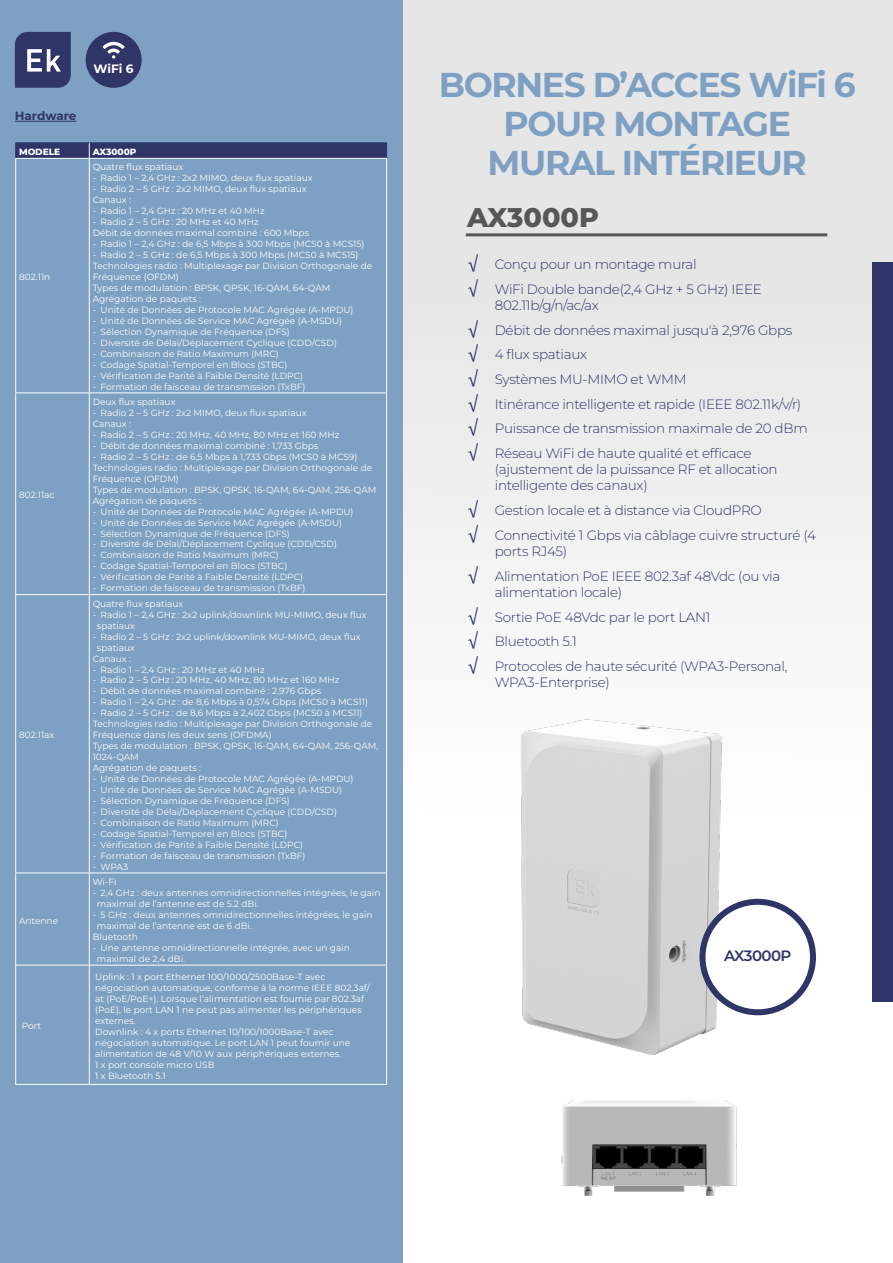
<style>
.page{position:relative;width:893px;height:1263px;background:#fff}
.page>*{position:absolute;margin:0;border:0;box-sizing:border-box;transform-origin:0 0}
.t1{font:700 34.5px/39px "Montserrat";letter-spacing:-.04em;color:#7ea0c2;text-align:center}
.t2{font:800 27px "Montserrat";color:#575756}
.t3{font:600 15px "Montserrat";letter-spacing:-.04em;color:#303568}
.t4{font:300 13.5px/24.8px "Montserrat";letter-spacing:-.02em;color:#2f3569}
.t5{font:700 12.15px "Montserrat";color:#fff}
.t6{font:700 12px "Montserrat";color:#2f3569}
.t7{font:9px/10.9px "Montserrat";color:#fff}
.t8{font:800 9px "Montserrat";color:#fff}
.s1{font-family:"Helvetica Neue LT Std";font-weight:400;font-size:18px}
</style>
<div class="page">
<div style="left:0;top:0;width:893px;height:880px;background:linear-gradient(to bottom,#e0e0e0,#fafbfc)"></div>
<div style="left:873px;top:262px;width:20px;height:739px;background:#2f3569"></div>
<div style="left:0;top:0;width:402px;height:1263px;background:#7ea0c2"></div>
<svg style="left:15px;top:32px;width:56px;height:56px"></svg>
<hr style="left:466px;top:233px;width:361px;height:3px;background:#575756">
<img style="left:446px;top:690px;width:336px;height:365px">
<div style="left:702px;top:902px;width:111px;height:110px;background:#fff;border-radius:50%"></div>
<div style="left:699px;top:899px;width:117px;height:116px;border:6px solid #303568;border-radius:50%"></div>
<hr style="left:15px;top:121px;width:61px;height:1px;background:#2f3569">
<img style="left:561px;top:1100px;width:176px;height:96px">
<hr style="left:15px;top:158px;width:74px;height:1px;background:#fff">
<hr style="left:15px;top:159px;width:1px;height:233px;background:#fff">
<hr style="left:89px;top:158px;width:298px;height:1px;background:#fff">
<hr style="left:89px;top:159px;width:1px;height:233px;background:#fff">
<hr style="left:386px;top:159px;width:1px;height:233px;background:#fff">
<hr style="left:15px;top:392px;width:74px;height:1px;background:#fff">
<hr style="left:89px;top:392px;width:298px;height:1px;background:#fff">
<hr style="left:15px;top:393px;width:1px;height:201px;background:#fff">
<hr style="left:89px;top:393px;width:1px;height:201px;background:#fff">
<hr style="left:386px;top:393px;width:1px;height:201px;background:#fff">
<hr style="left:15px;top:594px;width:74px;height:1px;background:#fff">
<hr style="left:15px;top:595px;width:1px;height:277px;background:#fff">
<hr style="left:89px;top:594px;width:298px;height:1px;background:#fff">
<hr style="left:89px;top:595px;width:1px;height:277px;background:#fff">
<hr style="left:386px;top:595px;width:1px;height:277px;background:#fff">
<hr style="left:15px;top:872px;width:74px;height:1px;background:#fff">
<hr style="left:15px;top:873px;width:1px;height:92px;background:#fff">
<hr style="left:89px;top:872px;width:298px;height:1px;background:#fff">
<hr style="left:89px;top:873px;width:1px;height:92px;background:#fff">
<hr style="left:386px;top:873px;width:1px;height:92px;background:#fff">
<hr style="left:15px;top:965px;width:74px;height:1px;background:#fff">
<hr style="left:15px;top:965px;width:1px;height:119px;background:#fff">
<hr style="left:89px;top:965px;width:298px;height:1px;background:#fff">
<hr style="left:89px;top:965px;width:1px;height:119px;background:#fff">
<hr style="left:386px;top:965px;width:1px;height:119px;background:#fff">
<hr style="left:15px;top:1084px;width:74px;height:1px;background:#fff">
<hr style="left:89px;top:1084px;width:298px;height:1px;background:#fff">
<hr style="left:15px;top:142px;width:74px;height:1px;background:#303568">
<hr style="left:89px;top:142px;width:298px;height:1px;background:#303568">
<svg style="left:15px;top:143px;width:372px;height:15px"></svg>
<div style="left:86px;top:32px;width:56px;height:56px;background:#303568;border-radius:50%"></div>
<svg style="left:103px;top:41px;width:22px;height:18px"></svg>
<h3 class="t5" style="left:94px;top:60px;width:42px">WiFi 6</h3>
<h3 class="t6" style="left:15px;top:107px;width:63px">Hardware</h3>
<p class="t8" style="left:19px;top:146px;width:43px">MODELE</p>
<p class="t8" style="left:93px;top:146px;width:45px">AX3000P</p>
<p class="t7" style="left:19px;top:271px;width:33px">802.11n</p>
<p class="t7" style="left:19px;top:489px;width:37px">802.11ac</p>
<p class="t7" style="left:19px;top:729px;width:37px">802.11ax</p>
<p class="t7" style="left:19px;top:914px;width:41px">Antenne</p>
<p class="t7" style="left:22px;top:1020px;width:21px">Port</p>
<p class="t7" style="left:93px;top:161px;width:281px">Quatre flux spatiaux<br>‐ Radio 1 – 2,4 GHz : 2x2 MIMO, deux flux spatiaux<br>‐ Radio 2 – 5 GHz : 2x2 MIMO, deux flux spatiaux<br>Canaux :<br>‐ Radio 1 – 2,4 GHz : 20 MHz et 40 MHz<br>‐ Radio 2 – 5 GHz : 20 MHz et 40 MHz<br>Débit de données maximal combiné : 600 Mbps<br>‐ Radio 1 – 2,4 GHz : de 6,5 Mbps à 300 Mbps (MCS0 à MCS15)<br>‐ Radio 2 – 5 GHz : de 6,5 Mbps à 300 Mbps (MCS0 à MCS15)<br>Technologies radio : Multiplexage par Division Orthogonale de Fréquence (OFDM)<br>Types de modulation : BPSK, QPSK, 16-QAM, 64-QAM Agrégation de paquets :<br>‐ Unité de Données de Protocole MAC Agrégée (A-MPDU)<br>‐ Unité de Données de Service MAC Agrégée (A-MSDU)<br>‐ Sélection Dynamique de Fréquence (DFS)<br>‐ Diversité de Délai/Déplacement Cyclique (CDD/CSD)<br>‐ Combinaison de Ratio Maximum (MRC)<br>‐ Codage Spatial-Temporel en Blocs (STBC)<br>‐ Vérification de Parité à Faible Densité (LDPC)<br>‐ Formation de faisceau de transmission (TxBF)</p>
<p class="t7" style="left:93px;top:396px;width:285px">Deux flux spatiaux<br>‐ Radio 2 – 5 GHz : 2x2 MIMO, deux flux spatiaux<br>Canaux :<br>‐ Radio 2 – 5 GHz : 20 MHz, 40 MHz, 80 MHz et 160 MHz<br>‐ Débit de données maximal combiné : 1,733 Gbps<br>‐ Radio 2 – 5 GHz : de 6,5 Mbps à 1,733 Gbps (MCS0 à MCS9)<br>Technologies radio : Multiplexage par Division Orthogonale de Fréquence (OFDM)<br>Types de modulation : BPSK, QPSK, 16-QAM, 64-QAM, 256-QAM Agrégation de paquets :<br>‐ Unité de Données de Protocole MAC Agrégée (A-MPDU)<br>‐ Unité de Données de Service MAC Agrégée (A-MSDU)<br>‐ Sélection Dynamique de Fréquence (DFS)<br>‐ Diversité de Délai/Déplacement Cyclique (CDD/CSD)<br>‐ Combinaison de Ratio Maximum (MRC)<br>‐ Codage Spatial-Temporel en Blocs (STBC)<br>‐ Vérification de Parité à Faible Densité (LDPC)<br>‐ Formation de faisceau de transmission (TxBF)</p>
<p class="t7" style="left:93px;top:598px;width:92px">Quatre flux spatiaux</p>
<p class="t7" style="left:93px;top:609px;width:275px">‐ Radio 1 – 2,4 GHz : 2x2 uplink/downlink MU-MIMO, deux flux</p>
<p class="t7" style="left:97px;top:620px;width:40px">spatiaux</p>
<p class="t7" style="left:93px;top:631px;width:269px">‐ Radio 2 – 5 GHz : 2x2 uplink/downlink MU-MIMO, deux flux</p>
<p class="t7" style="left:97px;top:642px;width:40px">spatiaux</p>
<p class="t7" style="left:93px;top:653px;width:40px">Canaux :</p>
<p class="t7" style="left:93px;top:663px;width:173px">‐ Radio 1 – 2,4 GHz : 20 MHz et 40 MHz</p>
<p class="t7" style="left:93px;top:674px;width:248px">‐ Radio 2 – 5 GHz : 20 MHz, 40 MHz, 80 MHz et 160 MHz</p>
<p class="t7" style="left:93px;top:685px;width:230px">‐ Débit de données maximal combiné : 2,976 Gbps</p>
<p class="t7" style="left:93px;top:696px;width:277px">‐ Radio 1 – 2,4 GHz : de 8,6 Mbps à 0,574 Gbps (MCS0 à MCS11)</p>
<p class="t7" style="left:93px;top:707px;width:271px">‐ Radio 2 – 5 GHz : de 8,6 Mbps à 2,402 Gbps (MCS0 à MCS11)</p>
<p class="t7" style="left:93px;top:718px;width:281px">Technologies radio : Multiplexage par Division Orthogonale de</p>
<p class="t7" style="left:93px;top:729px;width:181px">Fréquence dans les deux sens (OFDMA)</p>
<p class="t7" style="left:93px;top:740px;width:287px">Types de modulation : BPSK, QPSK, 16-QAM, 64-QAM, 256-QAM,</p>
<p class="t7" style="left:93px;top:751px;width:48px">1024-QAM</p>
<p class="t7" style="left:93px;top:762px;width:110px">Agrégation de paquets :</p>
<p class="t7" style="left:93px;top:773px;width:262px">‐ Unité de Données de Protocole MAC Agrégée (A-MPDU)</p>
<p class="t7" style="left:93px;top:784px;width:251px">‐ Unité de Données de Service MAC Agrégée (A-MSDU)</p>
<p class="t7" style="left:93px;top:795px;width:199px">‐ Sélection Dynamique de Fréquence (DFS)</p>
<p class="t7" style="left:93px;top:806px;width:246px">‐ Diversité de Délai/Déplacement Cyclique (CDD/CSD)</p>
<p class="t7" style="left:93px;top:817px;width:188px">‐ Combinaison de Ratio Maximum (MRC)</p>
<p class="t7" style="left:93px;top:828px;width:196px">‐ Codage Spatial-Temporel en Blocs (STBC)</p>
<p class="t7" style="left:93px;top:839px;width:212px">‐ Vérification de Parité à Faible Densité (LDPC)</p>
<p class="t7" style="left:93px;top:850px;width:214px">‐ Formation de faisceau de transmission (TxBF)</p>
<p class="t7" style="left:93px;top:861px;width:37px">‐ WPA3</p>
<p class="t7" style="left:93px;top:876px;width:25px">Wi-Fi</p>
<p class="t7" style="left:93px;top:887px;width:289px">‐ 2,4 GHz : deux antennes omnidirectionnelles intégrées, le gain</p>
<p class="t7" style="left:97px;top:898px;width:163px">maximal de l’antenne est de 5.2 dBi.</p>
<p class="t7" style="left:93px;top:909px;width:281px">‐ 5 GHz : deux antennes omnidirectionnelles intégrées, le gain</p>
<p class="t7" style="left:97px;top:920px;width:156px">maximal de l’antenne est de 6 dBi.</p>
<p class="t7" style="left:93px;top:931px;width:47px">Bluetooth</p>
<p class="t7" style="left:93px;top:942px;width:259px">‐ Une antenne omnidirectionnelle intégrée, avec un gain</p>
<p class="t7" style="left:97px;top:953px;width:90px">maximal de 2,4 dBi.</p>
<p class="t7" style="left:95px;top:971px;width:276px">Uplink : 1 x port Ethernet 100/1000/2500Base-T avec négociation automatique, conforme à la norme IEEE 802.3af/ at (PoE/PoE+). Lorsque l’alimentation est fournie par 802.3af (PoE), le port LAN 1 ne peut pas alimenter les périphériques externes.<br>Downlink : 4 x ports Ethernet 10/100/1000Base-T avec négociation automatique. Le port LAN 1 peut fournir une alimentation de 48 V/10 W aux périphériques externes.<br>1 x port console micro USB<br>1 x Bluetooth 5.1</p>
<h1 class="t1" style="left:439px;top:64px;width:419px">BORNES D’ACCES WiFi 6<br>POUR MONTAGE<br>MURAL INTÉRIEUR</h1>
<h2 class="t2" style="left:467px;top:199px;width:133px">AX3000P</h2>
<h3 class="t4" style="left:468px;top:251px;width:296px"><span class="s1">√</span> Conçu pour un montage mural<br><span class="s1">√</span> WiFi Double bande(2,4 GHz + 5 GHz) IEEE</h3>
<p class="t4" style="left:468px;top:292px;width:341px;text-indent:27px">802.11b/g/n/ac/ax<br><span class="s1">√</span> Débit de données maximal jusqu'à 2,976 Gbps<br><span class="s1">√</span> 4 flux spatiaux<br><span class="s1">√</span> Systèmes MU-MIMO et WMM<br><span class="s1">√</span> Itinérance intelligente et rapide (IEEE 802.11k/v/r) <span class="s1">√</span> Puissance de transmission maximale de 20 dBm <span class="s1">√</span> Réseau WiFi de haute qualité et efficace</p>
<h3 class="t4" style="left:495px;top:461px;width:284px;line-height:16.2px">(ajustement de la puissance RF et allocation intelligente des canaux)</h3>
<h3 class="t4" style="left:468px;top:498px;width:350px"><span class="s1">√</span> Gestion locale et à distance via CloudPRO<br><span class="s1">√</span> Connectivité 1 Gbps via câblage cuivre structuré (4</h3>
<h3 class="t4" style="left:468px;top:539px;width:314px;text-indent:27px">ports RJ45)<br><span class="s1">√</span> Alimentation PoE IEEE 802.3af 48Vdc (ou via</h3>
<h3 class="t4" style="left:468px;top:579px;width:321px;text-indent:27px">alimentation locale)<br><span class="s1">√</span> Sortie PoE 48Vdc par le port LAN1<br><span class="s1">√</span> Bluetooth 5.1<br><span class="s1">√</span> Protocoles de haute sécurité (WPA3-Personal,</h3>
<h3 class="t4" style="left:495px;top:670px;width:117px">WPA3-Enterprise)</h3>
<h3 class="t3" style="left:724px;top:945px;width:69px">AX3000P</h3>
</div>
